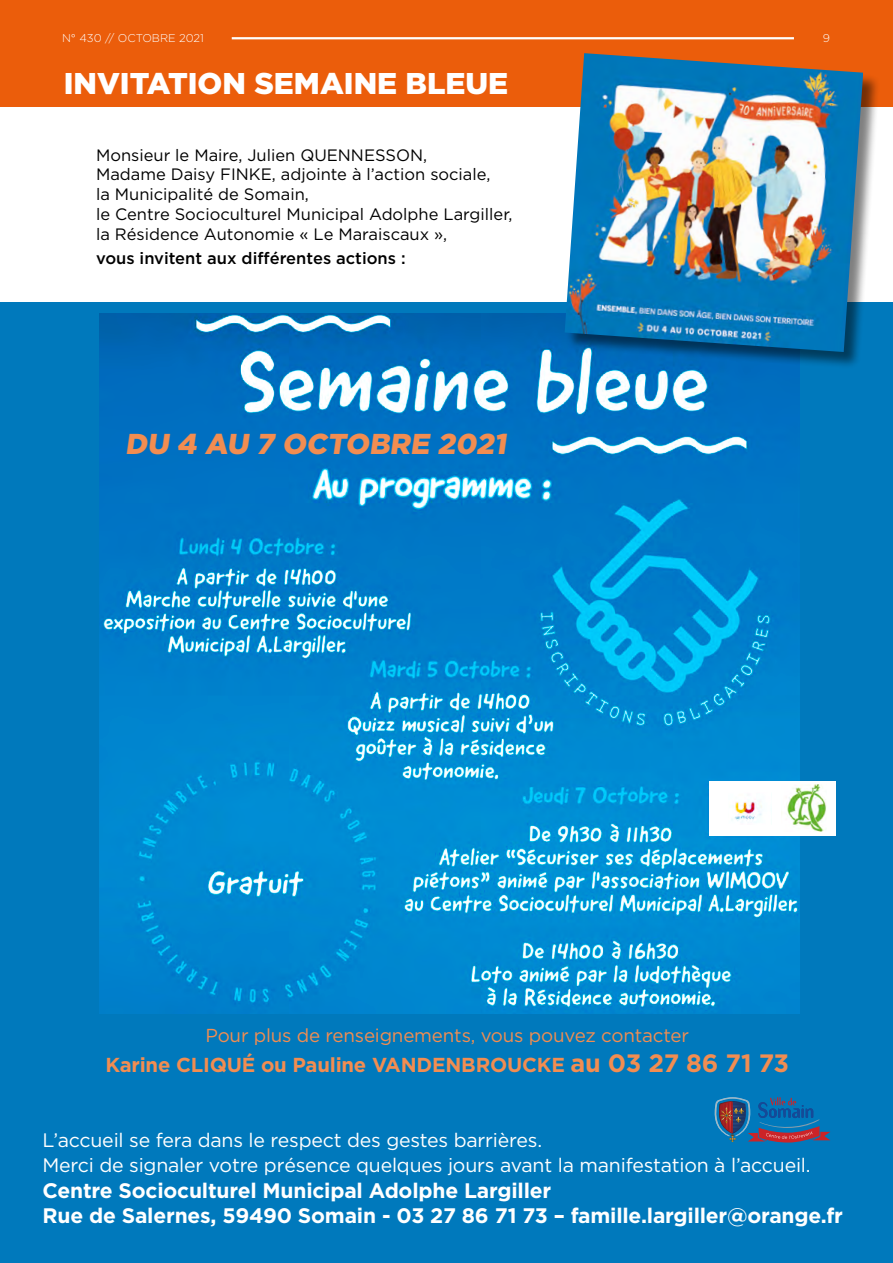
<style>
.page{position:relative;width:893px;height:1263px;background:#fff}
.page>*{position:absolute;margin:0;border:0;box-sizing:border-box;transform-origin:0 0}
.t1{font:900 30px "Gotham";color:#fff}
.t2{font:900 28.8px "Gotham";color:#f28d51}
.t3{font:700 21px/25.5px "Gotham";letter-spacing:-.01em;color:#fff}
.t4{font:700 20.25px "Gotham";letter-spacing:-.01em;color:#f28d51}
.t5{font:19.5px/25.5px "Gotham";letter-spacing:-.01em;color:#fff}
.t6{font:18.75px "Gotham";letter-spacing:-.01em;color:#f28d51}
.t7{font:16.5px/19.8px "Gotham";color:#000}
.t8{font:500 16.5px "Gotham";color:#000}
.t9{font:300 11.25px "Gotham";color:#fff}
.s1{font-size:25.05px}
</style>
<div class="page">
<div style="left:0;top:0;width:893px;height:106px;background:#eb5d0b"></div>
<div style="left:0;top:1080px;width:893px;height:183px;background:#0079bc"></div>
<div style="left:0;top:302px;width:893px;height:787px;background:#0079bc"></div>
<img style="left:99px;top:313px;width:700px;height:700px">
<div style="left:566px;top:54px;width:315px;height:315px;background:#000;opacity:.5"></div>
<img style="left:565px;top:53px;width:298px;height:299px">
<svg style="left:715px;top:1097px;width:115px;height:45px"></svg>
<div style="left:772px;top:784px;width:64px;height:50px;background:#fff"></div>
<div style="left:709px;top:784px;width:18px;height:50px;background:#fff"></div>
<div style="left:709px;top:781px;width:127px;height:10px;background:#fff"></div>
<div style="left:709px;top:825px;width:127px;height:10px;background:#fff"></div>
<img style="left:786px;top:784px;width:41px;height:48px">
<hr style="left:232px;top:37px;width:562px;height:2px;background:#fff">
<p class="t9" style="left:62px;top:32px;width:143px">N° 430 // OCTOBRE 2021</p>
<p class="t9" style="left:823px;top:32px;width:9px">9</p>
<h1 class="t1" style="left:64px;top:66px;width:446px">INVITATION SEMAINE BLEUE</h1>
<p class="t7" style="left:96px;top:144px;width:418px">Monsieur le Maire, Julien QUENNESSON,<br>Madame Daisy FINKE, adjointe à l’action sociale,<br>la Municipalité de Somain,<br>le Centre Socioculturel Municipal Adolphe Largiller, la Résidence Autonomie « Le Maraiscaux »,</p>
<p class="t8" style="left:96px;top:249px;width:311px">vous invitent aux différentes actions :</p>
<h2 class="t2" style="left:125px;top:427px;width:387px">DU 4 AU 7 OCTOBRE 2021</h2>
<p class="t6" style="left:205px;top:1025px;width:485px">Pour plus de renseignements, vous pouvez contacter</p>
<p class="t4" style="left:105px;top:1053px;width:685px">Karine CLIQUÉ ou Pauline VANDENBROUCKE <span class="s1">au 03 27 86 71 73</span></p>
<p class="t5" style="left:43px;top:1127px;width:770px">L’accueil se fera dans le respect des gestes barrières.<br>Merci de signaler votre présence quelques jours avant la manifestation à l’accueil.</p>
<p class="t3" style="left:43px;top:1177px;width:802px">Centre Socioculturel Municipal Adolphe Largiller<br>Rue de Salernes, 59490 Somain - 03 27 86 71 73 – famille.largiller@orange.fr</p>
</div>
